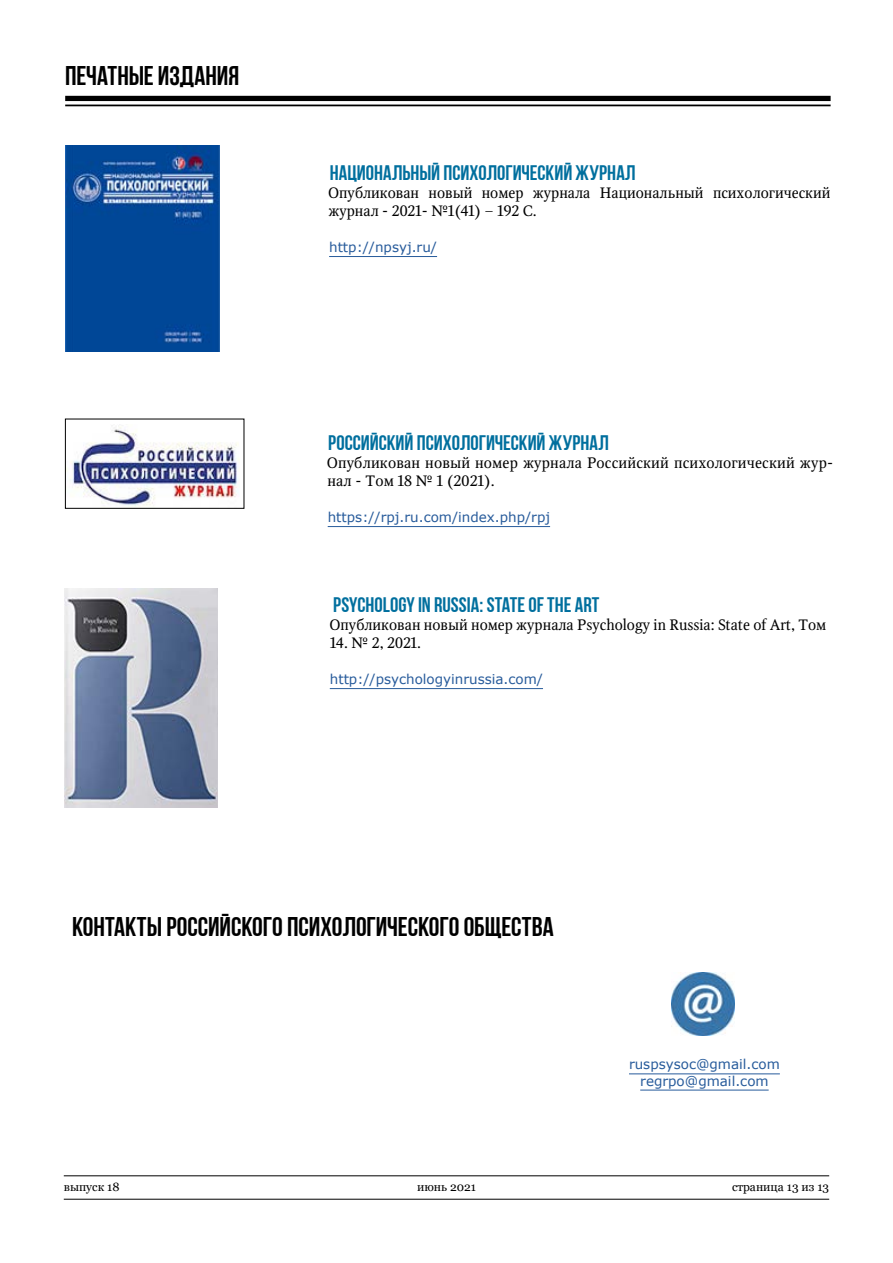
<style>
.page{position:relative;width:893px;height:1263px;background:#fff}
.page>*{position:absolute;margin:0;border:0;box-sizing:border-box;transform-origin:0 0}
.t1{font:27px "Bebas Neue Cyrillic";color:#000}
.t2{font:21px "Bebas Neue Cyrillic";color:#006f9e}
.t3{font:15px/18px "Octava";color:#000}
.t4{font:13.5px/16.2px "MS Reference Sans Serif";color:#275b9b;text-align:center}
.t5{font:12px "Georgia";color:#000}
</style>
<div class="page">
<hr style="left:64px;top:1175px;width:765px;height:1px;background:#000">
<hr style="left:64px;top:1199px;width:765px;height:1px;background:#000">
<div style="left:65px;top:96px;width:766px;height:5px;background:#000"></div>
<hr style="left:65px;top:105px;width:766px;height:1px;background:#000">
<hr style="left:329px;top:256px;width:108px;height:1px;background:#275b9b">
<img style="left:671px;top:973px;width:63px;height:63px">
<hr style="left:629px;top:1073px;width:151px;height:1px;background:#275b9b">
<hr style="left:640px;top:1090px;width:129px;height:1px;background:#275b9b">
<hr style="left:328px;top:526px;width:222px;height:1px;background:#275b9b">
<img style="left:70px;top:425px;width:170px;height:81px">
<img style="left:65px;top:146px;width:155px;height:205px">
<hr style="left:330px;top:688px;width:213px;height:1px;background:#275b9b">
<img style="left:64px;top:588px;width:154px;height:219px">
<h1 class="t1" style="left:65px;top:61px;width:176px">ПЕЧАТНЫЕ ИЗДАНИЯ</h1>
<h2 class="t2" style="left:330px;top:161px;width:308px">Национальный психологический журнал</h2>
<p class="t3" style="left:328px;top:184px;width:504px">Опубликован новый номер журнала Национальный психологический журнал - 2021- №1(41) – 192 С.</p>
<p class="t4" style="left:329px;top:239px;width:109px">http://npsyj.ru/</p>
<h2 class="t2" style="left:328px;top:431px;width:282px">РОССИЙСКИЙ ПСИХОЛОГИЧЕСКИЙ ЖУРНАЛ</h2>
<p class="t3" style="left:327px;top:454px;width:508px">Опубликован новый номер журнала Российский психологический жур&shy;нал - Том 18 № 1 (2021).</p>
<p class="t4" style="left:328px;top:509px;width:224px">https://rpj.ru.com/index.php/rpj</p>
<h2 class="t2" style="left:333px;top:593px;width:268px">PSYCHOLOGY IN RUSSIA: STATE OF THE ART</h2>
<p class="t3" style="left:329px;top:616px;width:498px">Опубликован новый номер журнала Psychology in Russia: State of Art, Том</p>
<p class="t3" style="left:330px;top:634px;width:93px">14. № 2, 2021.</p>
<p class="t4" style="left:330px;top:671px;width:215px">http://psychologyinrussia.com/</p>
<h1 class="t1" style="left:72px;top:912px;width:483px">Контакты Российского психологического общества</h1>
<p class="t4" style="left:629px;top:1056px;width:152px">ruspsysoc@gmail.com regrpo@gmail.com</p>
<p class="t5" style="left:64px;top:1179px;width:57px">выпуск 18</p>
<p class="t5" style="left:417px;top:1179px;width:60px">июнь 2021</p>
<p class="t5" style="left:732px;top:1179px;width:99px">страница 13 из 13</p>
</div>
